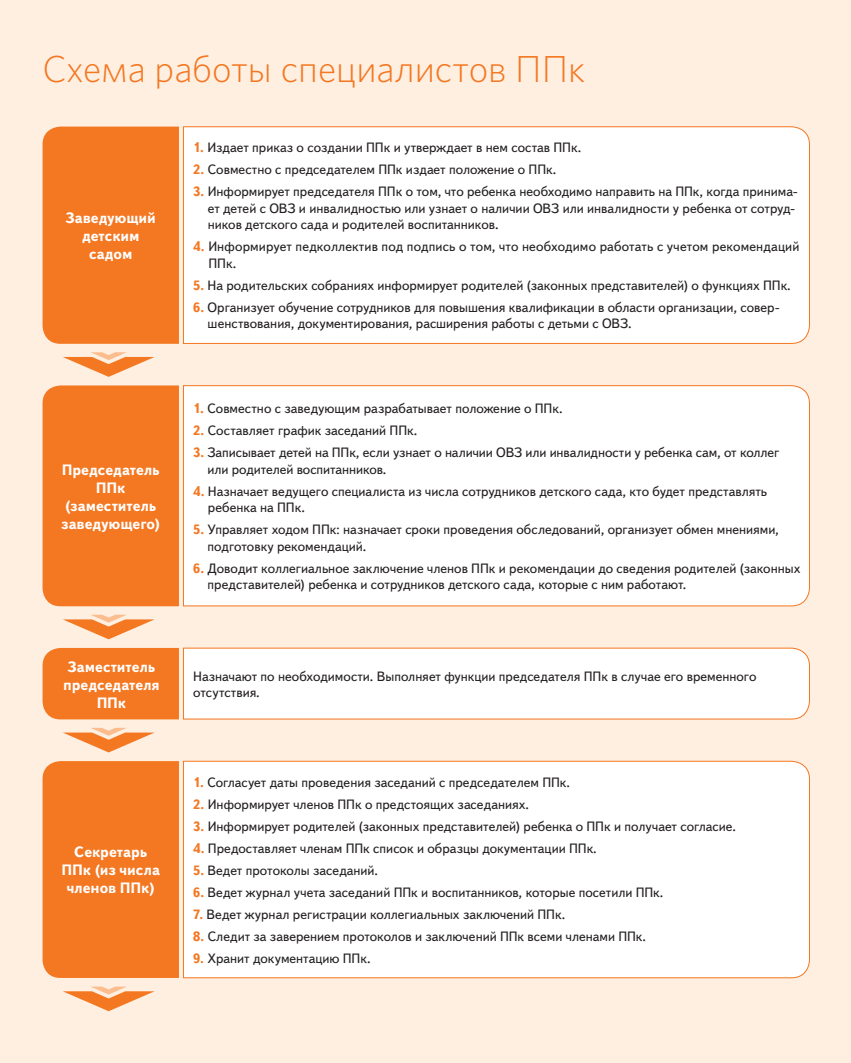
<style>
.page{position:relative;width:851px;height:1063px;background:#fff}
.page>*{position:absolute;margin:0;border:0;box-sizing:border-box;transform-origin:0 0}
.t1{font:300 37.65px "Whitney";color:#f47721}
.t2{font:700 15px/18px "Text Book C";letter-spacing:-.005em;color:#fff;text-align:center}
.t3{font:13.5px/16.5px "Text Book C";color:#231f20}
.s1{font-weight:700;color:#f47721}
</style>
<div class="page">
<div style="left:0;top:0;width:850px;height:1063px;background:#feefe1"></div>
<svg style="left:63px;top:352px;width:91px;height:25px"></svg>
<svg style="left:63px;top:615px;width:91px;height:24px"></svg>
<svg style="left:63px;top:987px;width:91px;height:24px"></svg>
<svg style="left:63px;top:728px;width:91px;height:24px"></svg>
<div style="left:43px;top:127px;width:136px;height:217px;background:#f47721"></div>
<div style="left:183px;top:126px;width:627px;height:218px;background:#fff"></div>
<div style="left:43px;top:385px;width:136px;height:221px;background:#f47721"></div>
<div style="left:183px;top:385px;width:627px;height:222px;background:#fff"></div>
<div style="left:43px;top:761px;width:136px;height:217px;background:#f47721"></div>
<div style="left:183px;top:761px;width:627px;height:218px;background:#fff"></div>
<div style="left:43px;top:648px;width:136px;height:71px;background:#f47721"></div>
<svg style="left:183px;top:647px;width:627px;height:73px;background:#fef8f4"></svg>
<h1 class="t1" style="left:43px;top:44px;width:544px">Схема работы специалистов ППк</h1>
<p class="t2" style="left:65px;top:209px;width:92px">Заведующий детским садом</p>
<p class="t2" style="left:61px;top:461px;width:100px">Председатель<br>ППк (заместитель заведующего)</p>
<p class="t3" style="left:193px;top:140px;width:389px"><span class="s1">1.</span> Издает приказ о создании ППк и утверждает в нем состав ППк.</p>
<p class="t3" style="left:193px;top:162px;width:364px"><span class="s1">2.</span> Совместно с председателем ППк издает положение о ППк.</p>
<p class="t3" style="left:208px;top:184px;width:591px;text-indent:-14px"><span class="s1">3.</span> Информирует председателя ППк о том, что ребенка необходимо направить на ППк, когда принима&shy;ет детей с ОВЗ и инвалидностью или узнает о наличии ОВЗ или инвалидности у ребенка от сотруд&shy;ников детского сада и родителей воспитанников.</p>
<p class="t3" style="left:208px;top:239px;width:592px;text-indent:-15px"><span class="s1">4.</span> Информирует педколлектив под подпись о том, что необходимо работать с учетом рекомендаций<br>ППк.</p>
<p class="t3" style="left:193px;top:277px;width:599px"><span class="s1">5.</span> На родительских собраниях информирует родителей (законных представителей) о функциях ППк.</p>
<p class="t3" style="left:208px;top:299px;width:573px;text-indent:-14px"><span class="s1">6.</span> Организует обучение сотрудников для повышения квалификации в области организации, совер&shy;шенствования, документирования, расширения работы с детьми с ОВЗ.</p>
<p class="t3" style="left:193px;top:400px;width:371px"><span class="s1">1.</span> Совместно с заведующим разрабатывает положение о ППк.</p>
<p class="t3" style="left:193px;top:422px;width:226px"><span class="s1">2.</span> Составляет график заседаний ППк.</p>
<p class="t3" style="left:207px;top:444px;width:573px;text-indent:-14px"><span class="s1">3.</span> Записывает детей на ППк, если узнает о наличии ОВЗ или инвалидности у ребенка сам, от коллег или родителей воспитанников.</p>
<p class="t3" style="left:208px;top:483px;width:560px;text-indent:-15px"><span class="s1">4.</span> Назначает ведущего специалиста из числа сотрудников детского сада, кто будет представлять ребенка на ППк.</p>
<p class="t3" style="left:207px;top:521px;width:572px;text-indent:-14px"><span class="s1">5.</span> Управляет ходом ППк: назначает сроки проведения обследований, организует обмен мнениями, подготовку рекомендаций.</p>
<p class="t3" style="left:208px;top:560px;width:594px;text-indent:-14px"><span class="s1">6.</span> Доводит коллегиальное заключение членов ППк и рекомендации до сведения родителей (законных представителей) ребенка и сотрудников детского сада, которые с ним работают.</p>
<p class="t2" style="left:63px;top:657px;width:98px">Заместитель председателя<br>ППк</p>
<p class="t3" style="left:193px;top:668px;width:564px">Назначают по необходимости. Выполняет функции председателя ППк в случае его временного отсутствия.</p>
<p class="t2" style="left:61px;top:843px;width:100px">Секретарь<br>ППк (из числа членов ППк)</p>
<p class="t3" style="left:193px;top:774px;width:378px"><span class="s1">1.</span> Согласует даты проведения заседаний с председателем ППк.</p>
<p class="t3" style="left:193px;top:796px;width:337px"><span class="s1">2.</span> Информирует членов ППк о предстоящих заседаниях.</p>
<p class="t3" style="left:193px;top:818px;width:544px"><span class="s1">3.</span> Информирует родителей (законных представителей) ребенка о ППк и получает согласие.</p>
<p class="t3" style="left:193px;top:840px;width:405px"><span class="s1">4.</span> Предоставляет членам ППк список и образцы документации ППк.</p>
<p class="t3" style="left:193px;top:862px;width:186px"><span class="s1">5.</span> Ведет протоколы заседаний.</p>
<p class="t3" style="left:193px;top:884px;width:472px"><span class="s1">6.</span> Ведет журнал учета заседаний ППк и воспитанников, которые посетили ППк.</p>
<p class="t3" style="left:193px;top:906px;width:373px"><span class="s1">7.</span> Ведет журнал регистрации коллегиальных заключений ППк.</p>
<p class="t3" style="left:193px;top:928px;width:454px"><span class="s1">8.</span> Следит за заверением протоколов и заключений ППк всеми членами ППк.</p>
<p class="t3" style="left:193px;top:950px;width:179px"><span class="s1">9.</span> Хранит документацию ППк.</p>
</div>
